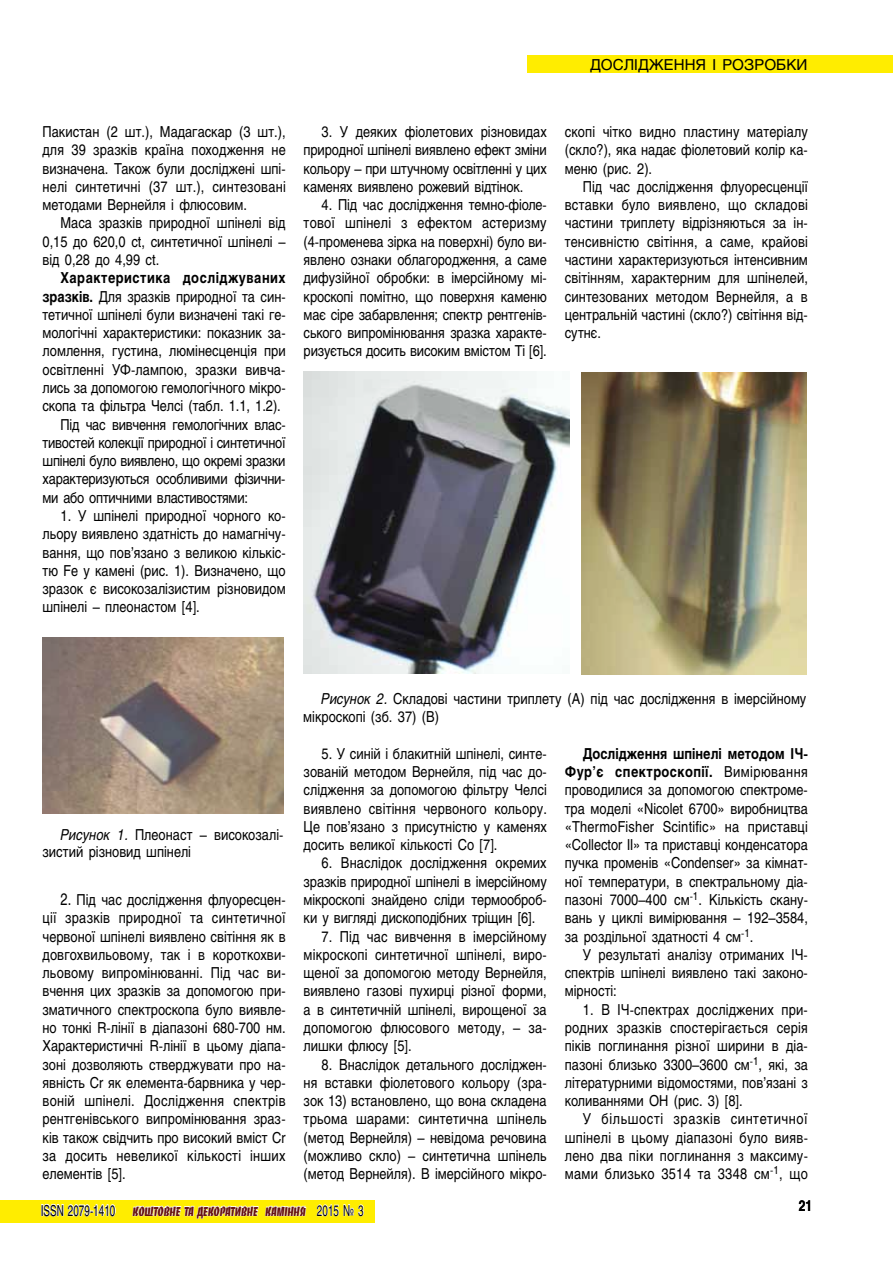
<style>
.page{position:relative;width:893px;height:1263px;background:#fff}
.page>*{position:absolute;margin:0;border:0;box-sizing:border-box;transform-origin:0 0}
.t1{font:15px/18.3px "Helios";color:#000;text-align:justify;scale:.85 1}
.t2{font:15px "Helios";letter-spacing:-.02em;color:#000;scale:.85 1}
.t3{font:700 15px "Helios";letter-spacing:.04em;color:#000;scale:.85 1}
.t4{font:15px "Helios";color:#000}
.t5{font:700 15px "Helios";letter-spacing:.04em;color:#000;scale:.8 1}
.t6{font:13.5px "Banco Heavy C";color:#671316;scale:.8 1}
.s1{font-weight:700}
.s2{font-style:italic}
.s3{font-size:16.5px}
.s4{font-family:"Helios";font-size:15px;color:#000}
</style>
<div class="page">
<div style="left:0;top:1200px;width:374px;height:23px;background:#ffed00"></div>
<svg style="left:132px;top:1205px;width:127px;height:14px"></svg>
<svg style="left:265px;top:1205px;width:41px;height:11px"></svg>
<svg style="left:316px;top:1204px;width:48px;height:12px"></svg>
<svg style="left:42px;top:1204px;width:74px;height:12px"></svg>
<div style="left:527px;top:55px;width:366px;height:17px;background:#ffed00"></div>
<img style="left:43px;top:637px;width:240px;height:177px">
<img style="left:303px;top:371px;width:267px;height:302px">
<img style="left:582px;top:373px;width:224px;height:301px">
<p class="t4" style="left:590px;top:55px;width:219px">ДОСЛІДЖЕННЯ І РОЗРОБКИ</p>
<p class="t1" style="left:43px;top:122px;width:288px">Пакистан (2 шт.), Мадагаскар (3 шт.), для 39 зразків країна походження не визначена. Також були досліджені шпі&shy;нелі синтетичні (37 шт.), синтезовані методами Вернейля і флюсовим.</p>
<p class="t1" style="left:43px;top:214px;width:288px;text-indent:18px">Маса зразків природної шпінелі від 0,15 до 620,0 сt, синтетичної шпінелі – від 0,28 до 4,99 сt.</p>
<p class="t3" style="left:61px;top:269px;width:266px">Характеристика досліджуваних</p>
<p class="t1" style="left:43px;top:287px;width:288px"><span class="s1">зразків.</span> Для зразків природної та син-</p>
<p class="t1" style="left:43px;top:305px;width:288px">тетичної шпінелі були визначені такі ге-</p>
<p class="t1" style="left:43px;top:323px;width:288px">мологічні характеристики: показник за-</p>
<p class="t1" style="left:43px;top:342px;width:288px">ломлення, густина, люмінесценція при</p>
<p class="t1" style="left:43px;top:360px;width:287px">освітленні УФ-лампою, зразки вивча-</p>
<p class="t1" style="left:43px;top:378px;width:288px">лись за допомогою гемологічного мікро-</p>
<p class="t1" style="left:43px;top:397px;width:282px">скопа та фільтра Челсі (табл. 1.1, 1.2).</p>
<p class="t2" style="left:61px;top:415px;width:266px">Під час вивчення гемологічних влас-</p>
<p class="t2" style="left:43px;top:434px;width:288px">тивостей колекції природної і синтетичної</p>
<p class="t2" style="left:43px;top:452px;width:287px">шпінелі було виявлено, що окремі зразки</p>
<p class="t1" style="left:43px;top:470px;width:287px">характеризуються особливими фізични-</p>
<p class="t2" style="left:43px;top:488px;width:243px">ми або оптичними властивостями:</p>
<p class="t1" style="left:43px;top:506px;width:288px;text-indent:18px">1. У шпінелі природної чорного ко&shy;льору виявлено здатність до намагнічу&shy;вання, що пов’язано з великою кількіс&shy;тю Fe у камені (рис. 1). Визначено, що зразок є високозалізистим різновидом шпінелі – плеонастом [4].</p>
<p class="t1" style="left:304px;top:122px;width:288px;text-indent:18px">3. У деяких фіолетових різновидах природної шпінелі виявлено ефект зміни кольору – при штучному освітленні у цих каменях виявлено рожевий відтінок.</p>
<p class="t1" style="left:304px;top:195px;width:288px;text-indent:18px">4. Під час дослідження темно-фіоле&shy;тової шпінелі з ефектом астеризму (4-променева зірка на поверхні) було ви&shy;явлено ознаки облагородження, а саме дифузійної обробки: в імерсійному мі&shy;кроскопі помітно, що поверхня каменю має сіре забарвлення; спектр рентгенів&shy;ського випромінювання зразка характе&shy;ризується досить високим вмістом Ті [6].</p>
<p class="t1" style="left:565px;top:122px;width:288px">скопі чітко видно пластину матеріалу (скло?), яка надає фіолетовий колір ка&shy;меню (рис. 2).</p>
<p class="t1" style="left:565px;top:177px;width:288px;text-indent:18px">Під час дослідження флуоресценції вставки було виявлено, що складові частини триплету відрізняються за ін&shy;тенсивністю світіння, а саме, крайові частини характеризуються інтенсивним світінням, характерним для шпінелей, синтезованих методом Вернейля, а в центральній частині (скло?) світіння від&shy;сутнє.</p>
<p class="t1" style="left:43px;top:827px;width:285px;line-height:16.5px;text-indent:18px"><span class="s2">Рисунок 1.</span> Плеонаст – високозалі&shy;зистий різновид шпінелі</p>
<p class="t1" style="left:43px;top:890px;width:288px;text-indent:18px"><span class="s3">2.</span> Під час дослідження флуоресцен&shy;ції зразків природної та синтетичної червоної шпінелі виявлено світіння як в довгохвильовому, так і в короткохви&shy;льовому випромінюванні. Під час ви&shy;вчення цих зразків за допомогою при&shy;зматичного спектроскопа було виявле&shy;но тонкі R-лінії в дiапазоні 680-700 нм.<br>Характеристичні R-лінії в цьому діапа&shy;зоні дозволяють стверджувати про на&shy;явність Сr як елемента-барвника у чер&shy;воній шпінелі. Дослідження спектрів рентгенівського випромінювання зраз&shy;ків також свідчить про високий вміст Сr за досить невеликої кількості інших елементів [5].</p>
<p class="t1" style="left:303px;top:689px;width:593px;text-indent:18px"><span class="s2">Рисунок 2.</span> Складові частини триплету (А) під час дослідження в імерсійному мікроскопі (зб. 37) (В)</p>
<p class="t1" style="left:304px;top:744px;width:288px;text-indent:18px">5. У синій і блакитній шпінелі, синте&shy;зованій методом Вернейля, під час до&shy;слідження за допомогою фільтру Челсі виявлено світіння червоного кольору.<br>Це пов’язано з присутністю у каменях досить великої кількості Сo [7].</p>
<p class="t1" style="left:304px;top:854px;width:288px;text-indent:18px">6. Внаслідок дослідження окремих зразків природної шпінелі в імерсійному мікроскопі знайдено сліди термооброб&shy;ки у вигляді дископодібних тріщин [6].</p>
<p class="t1" style="left:304px;top:927px;width:288px;text-indent:18px">7. Під час вивчення в імерсійному мікроскопі синтетичної шпінелі, виро&shy;щеної за допомогою методу Вернейля, виявлено газові пухирці різної форми, а в синтетичній шпінелі, вирощеної за допомогою флюсового методу, – за&shy;лишки флюсу [5].</p>
<p class="t1" style="left:304px;top:1055px;width:288px;text-indent:18px">8. Внаслідок детального досліджен&shy;ня вставки фіолетового кольору (зра&shy;зок 13) встановлено, що вона складена трьома шарами: синтетична шпінель (метод Вернейля) – невідома речовина (можливо скло) – синтетична шпінель (метод Вернейля). В імерсійного мікро-</p>
<p class="t1" style="left:565px;top:744px;width:288px;text-indent:18px"><span class="s1">Дослідження шпінелі методом ІЧ-Фур’є спектроскопії.</span> Вимірювання проводилися за допомогою спектроме&shy;тра моделі «Nicolet 6700» виробництва «ThermoFisher Scintific» на приставці «Сollector II» та приставці конденсатора пучка променів «Condenser» за кімнат&shy;ної температури, в спектральному діа&shy;пазоні 7000–400 см<sup>-1</sup>. Кількість скану&shy;вань у циклі вимірювання – 192–3584, за роздільної здатності 4 см<sup>-1</sup>.</p>
<p class="t1" style="left:565px;top:945px;width:288px;text-indent:18px">У результаті аналізу отриманих ІЧ&shy;спектрів шпінелі виявлено такі законо&shy;мірності:</p>
<p class="t1" style="left:565px;top:1000px;width:288px;text-indent:18px">1. В ІЧ-спектрах досліджених при&shy;родних зразків спостерігається серія піків поглинання різної ширини в діа&shy;пазоні близько 3300–3600 см<sup>-1</sup>, які, за літературними вiдомостями, пов’язані з коливаннями OH (рис. 3) [8].</p>
<p class="t1" style="left:565px;top:1110px;width:288px;text-indent:18px">У більшості зразків синтетичної шпінелі в цьому діапазоні було вияв&shy;лено два піки поглинання з максиму&shy;мами близько 3514 та 3348 см<sup>-1</sup>, що</p>
<p class="t6" style="left:41px;top:1203px;width:405px"><span class="s4">ISSN 2079-1410</span> коштовне та декоративне каміння <span class="s4">2015 № 3</span></p>
<p class="t5" style="left:799px;top:1197px;width:18px">21</p>
</div>
